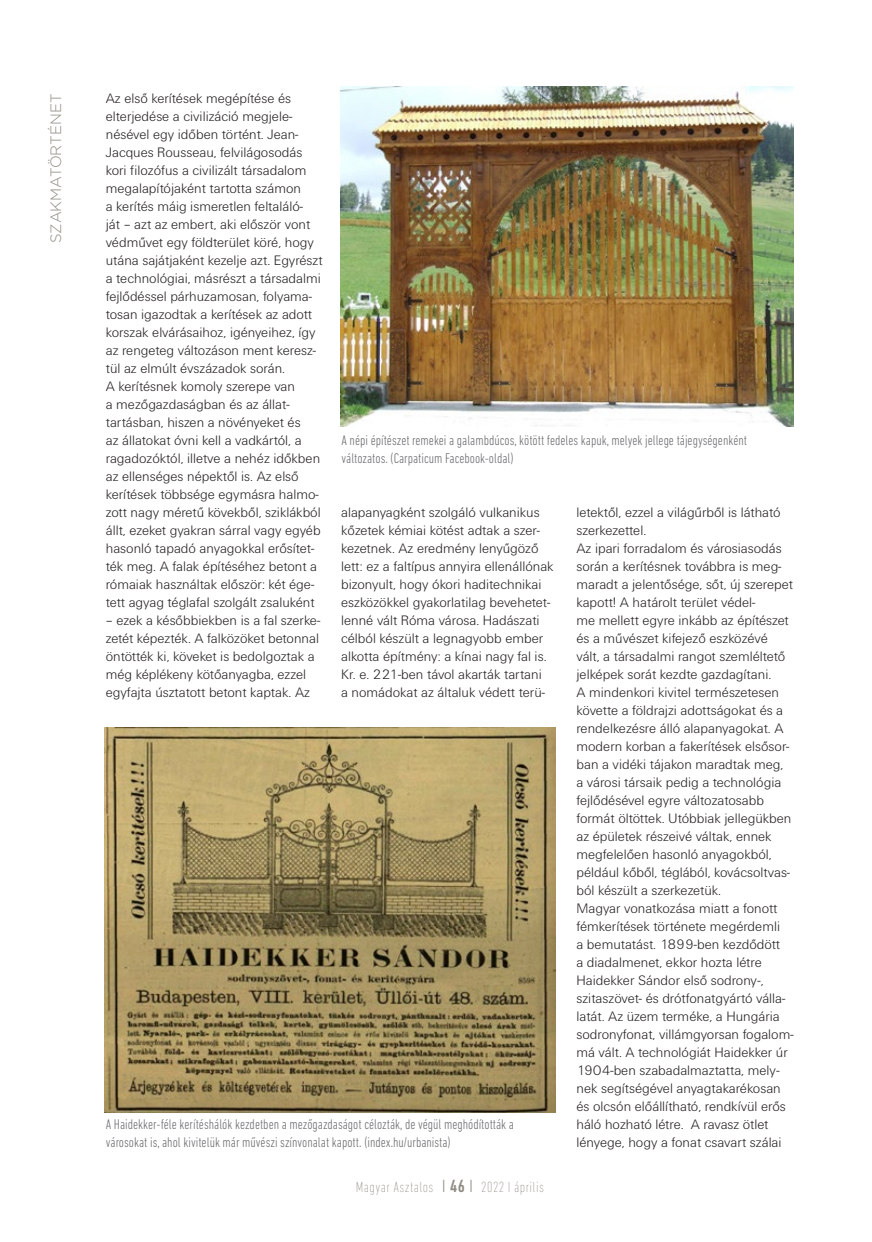
<style>
.page{position:relative;width:872px;height:1242px;background:#fff}
.page>*{position:absolute;margin:0;border:0;box-sizing:border-box;transform-origin:0 0}
.t1{font:200 condensed 15px "DIN Next LT Pro";letter-spacing:.03em;color:#8f8c82}
.t2{font:300 15px "Gotham";color:#8f8c82}
.Kenyér{font:14.25px/18px "U001 Lig";color:#231f20}
.Képaláírás{font:300 condensed 14.25px/18px "DIN Next LT Pro";color:#6c6d70}
.s1{font-weight:300;font-size:18px}
.s2{font-weight:500;font-size:18px}
</style>
<div class="page">
<img style="left:105px;top:727px;width:450px;height:385px">
<img style="left:341px;top:86px;width:452px;height:340px">
<p class="t2" style="left:46px;top:243px;width:151px;rotate:-90deg">SZAKMATÖRTÉNET</p>
<p class="Kenyér" style="left:106px;top:90px;width:218px">Az első kerítések megépítése és elterjedése a civilizáció megjele&shy;nésével egy időben történt. Jean-Jacques Rousseau, felvilágosodás kori filozófus a civilizált társadalom megalapítójaként tartotta számon<br>a kerítés máig ismeretlen feltaláló-<br>ját – azt az embert, aki először vont védművet egy földterület köré, hogy utána sajátjaként kezelje azt. Egyrészt a technológiai, másrészt a társadalmi fejlődéssel párhuzamosan, folyama&shy;tosan igazodtak a kerítések az adott korszak elvárásaihoz, igényeihez, így az rengeteg változáson ment keresz&shy;tül az elmúlt évszázadok során.</p>
<p class="Kenyér" style="left:106px;top:378px;width:216px">A kerítésnek komoly szerepe van<br>a mezőgazdaságban és az állat&shy;tartásban, hiszen a növényeket és<br>az állatokat óvni kell a vadkártól, a ragadozóktól, illetve a nehéz időkben az ellenséges népektől is. Az első kerítések többsége egymásra halmo&shy;zott nagy méretű kövekből, sziklákból állt, ezeket gyakran sárral vagy egyéb hasonló tapadó anyagokkal erősítet&shy;ték meg. A falak építéséhez betont a rómaiak használtak először: két ége&shy;tett agyag téglafal szolgált zsaluként</p>
<p class="Kenyér" style="left:106px;top:612px;width:216px">– ezek a későbbiekben is a fal szerke&shy;zetét képezték. A falközöket betonnal öntötték ki, köveket is bedolgoztak a még képlékeny kötőanyagba, ezzel egyfajta úsztatott betont kaptak. Az</p>
<p class="Képaláírás" style="left:341px;top:431px;width:407px">A népi építészet remekei a galambdúcos, kötött fedeles kapuk, melyek jellege tájegységenként változatos. (Carpaticum Facebook-oldal)</p>
<p class="Kenyér" style="left:341px;top:504px;width:214px">alapanyagként szolgáló vulkanikus kőzetek kémiai kötést adtak a szer&shy;kezetnek. Az eredmény lenyűgöző lett: ez a faltípus annyira ellenállónak bizonyult, hogy ókori haditechnikai eszközökkel gyakorlatilag bevehetet&shy;lenné vált Róma városa. Hadászati célból készült a legnagyobb ember alkotta építmény: a kínai nagy fal is.<br>Kr. e. 221-ben távol akarták tartani<br>a nomádokat az általuk védett terü-</p>
<p class="Kenyér" style="left:576px;top:504px;width:206px">letektől, ezzel a világűrből is látható szerkezettel.</p>
<p class="Kenyér" style="left:576px;top:540px;width:218px">Az ipari forradalom és városiasodás során a kerítésnek továbbra is meg&shy;maradt a jelentősége, sőt, új szerepet kapott! A határolt terület védel-<br>me mellett egyre inkább az építészet és a művészet kifejező eszközévé vált, a társadalmi rangot szemléltető jelképek sorát kezdte gazdagítani.<br>A mindenkori kivitel természetesen követte a földrajzi adottságokat és a rendelkezésre álló alapanyagokat. A modern korban a fakerítések elsősor&shy;ban a vidéki tájakon maradtak meg, a városi társaik pedig a technológia fejlődésével egyre változatosabb formát öltöttek. Utóbbiak jellegükben az épületek részeivé váltak, ennek megfelelően hasonló anyagokból, például kőből, téglából, kovácsoltvas&shy;ból készült a szerkezetük.</p>
<p class="Kenyér" style="left:576px;top:900px;width:218px">Magyar vonatkozása miatt a fonott fémkerítések története megérdemli<br>a bemutatást. 1899-ben kezdődött<br>a diadalmenet, ekkor hozta létre Haidekker Sándor első sodrony-, szitaszövet- és drótfonatgyártó válla&shy;latát. Az üzem terméke, a Hungária sodronyfonat, villámgyorsan fogalom&shy;má vált. A technológiát Haidekker úr 1904-ben szabadalmaztatta, mely&shy;nek segítségével anyagtakarékosan és olcsón előállítható, rendkívül erős háló hozható létre. A ravasz ötlet lényege, hogy a fonat csavart szálai</p>
<p class="Képaláírás" style="left:106px;top:1115px;width:410px">A Haidekker-féle kerítéshálók kezdetben a mezőgazdaságot célozták, de végül meghódították a városokat is, ahol kivitelük már művészi színvonalat kapott. (index.hu/urbanista)</p>
<p class="t1" style="left:356px;top:1178px;width:190px">Magyar Asztalos <span class="s1">I</span> <span class="s2">46</span> <span class="s1">I</span> 2022 I április</p>
</div>
